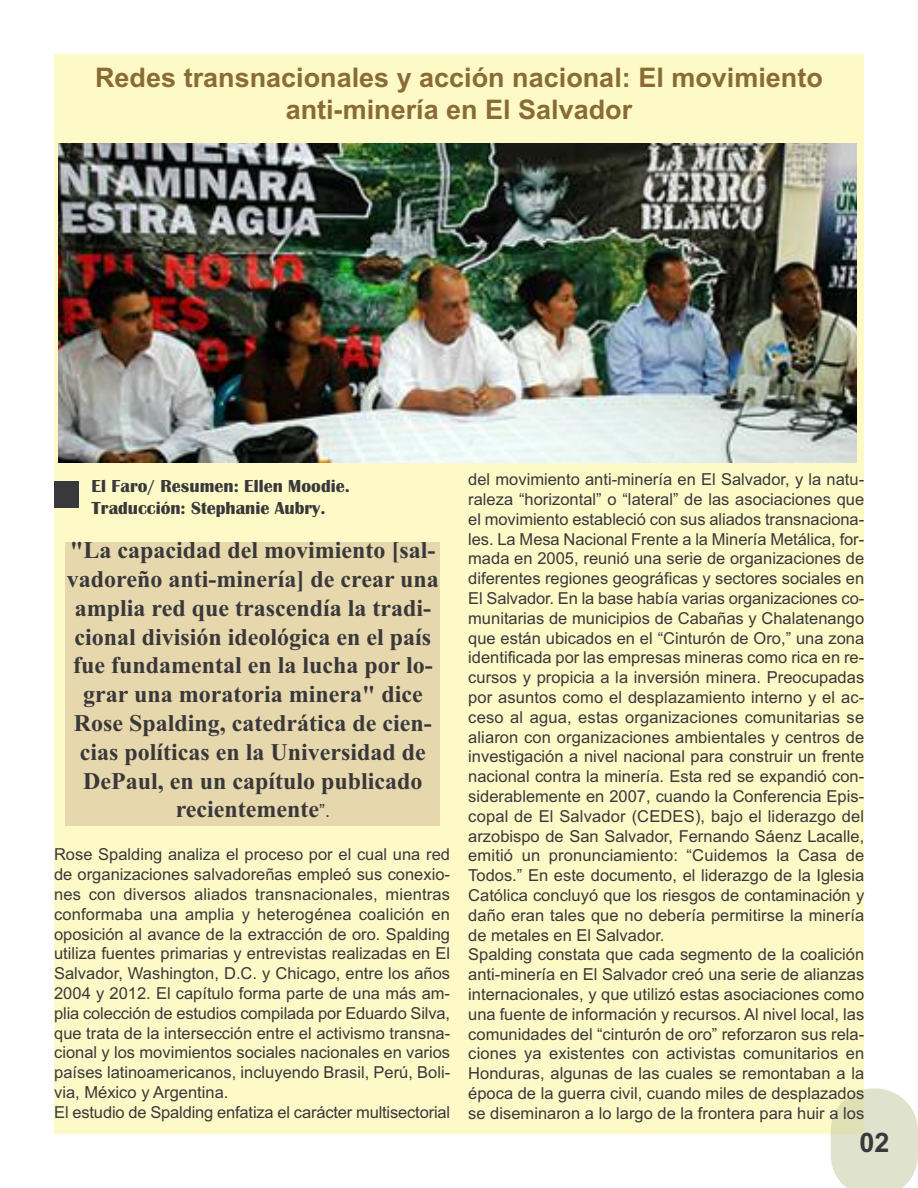
<style>
.page{position:relative;width:918px;height:1188px;background:#fff}
.page>*{position:absolute;margin:0;border:0;box-sizing:border-box;transform-origin:0 0}
.t1{font:700 27px/32.4px "Arial";color:#896c35;text-align:center}
.t2{font:700 27px "Arial";color:#39383a}
.t3{font:700 24px/28.8px "Times New Roman";color:#39383a;text-align:center}
.t4{font:700 18px/21.6px "Britannic";color:#39383a}
.t5{font:16.5px/19.8px "Arial";color:#39383a}
.s1{font-family:"Arial";font-weight:400;font-size:18px}
</style>
<div class="page">
<div style="left:54px;top:54px;width:810px;height:1080px;background:#fefac8"></div>
<svg style="left:831px;top:1089px;width:87px;height:99px;background:#e2e5ce"></svg>
<div style="left:54px;top:482px;width:25px;height:26px;background:#39383a"></div>
<img style="left:58px;top:143px;width:798px;height:320px">
<div style="left:66px;top:542px;width:374px;height:283px;background:#e6d7ac"></div>
<h1 class="t1" style="left:95px;top:61px;width:729px">Redes transnacionales y acción nacional: El movimiento anti-minería en El Salvador</h1>
<p class="t4" style="left:92px;top:475px;width:260px">El Faro/ Resumen: Ellen Moodie.<br>Traducción: Stephanie Aubry.</p>
<p class="t3" style="left:67px;top:536px;width:373px">"La capacidad del movimiento [sal&shy;vadoreño anti-minería] de crear una amplia red que trascendía la tradi&shy;cional división ideológica en el país fue fundamental en la lucha por lo&shy;grar una moratoria minera" dice Rose Spalding, catedrática de cien&shy;cias políticas en la Universidad de DePaul, en un capítulo publicado recientemente<span class="s1">”.</span></p>
<p class="t5" style="left:54px;top:845px;width:398px">Rose Spalding analiza el proceso por el cual una red de organizaciones salvadoreñas empleó sus conexio&shy;nes con diversos aliados transnacionales, mientras conformaba una amplia y heterogénea coalición en oposición al avance de la extracción de oro. Spalding utiliza fuentes primarias y entrevistas realizadas en El Salvador, Washington, D.C. y Chicago, entre los años 2004 y 2012. El capítulo forma parte de una más am&shy;plia colección de estudios compilada por Eduardo Silva, que trata de la intersección entre el activismo transna&shy;cional y los movimientos sociales nacionales en varios países latinoamericanos, incluyendo Brasil, Perú, Boli&shy;via, México y Argentina.<br>El estudio de Spalding enfatiza el carácter multisectorial</p>
<p class="t5" style="left:468px;top:470px;width:398px">del movimiento anti-minería en El Salvador, y la natu&shy;raleza “horizontal” o “lateral” de las asociaciones que el movimiento estableció con sus aliados transnaciona&shy;les. La Mesa Nacional Frente a la Minería Metálica, for&shy;mada en 2005, reunió una serie de organizaciones de diferentes regiones geográficas y sectores sociales en El Salvador. En la base había varias organizaciones co&shy;munitarias de municipios de Cabañas y Chalatenango que están ubicados en el “Cinturón de Oro,” una zona identificada por las empresas mineras como rica en re&shy;cursos y propicia a la inversión minera. Preocupadas por asuntos como el desplazamiento interno y el ac&shy;ceso al agua, estas organizaciones comunitarias se aliaron con organizaciones ambientales y centros de investigación a nivel nacional para construir un frente nacional contra la minería. Esta red se expandió con&shy;siderablemente en 2007, cuando la Conferencia Epis&shy;copal de El Salvador (CEDES), bajo el liderazgo del arzobispo de San Salvador, Fernando Sáenz Lacalle, emitió un pronunciamiento: “Cuidemos la Casa de Todos.” En este documento, el liderazgo de la Iglesia Católica concluyó que los riesgos de contaminación y daño eran tales que no debería permitirse la minería de metales en El Salvador.<br>Spalding constata que cada segmento de la coalición anti-minería en El Salvador creó una serie de alianzas internacionales, y que utilizó estas asociaciones como una fuente de información y recursos. Al nivel local, las comunidades del “cinturón de oro” reforzaron sus rela&shy;ciones ya existentes con activistas comunitarios en Honduras, algunas de las cuales se remontaban a la época de la guerra civil, cuando miles de desplazados se diseminaron a lo largo de la frontera para huir a los</p>
<h1 class="t2" style="left:859px;top:1127px;width:32px">02</h1>
</div>
